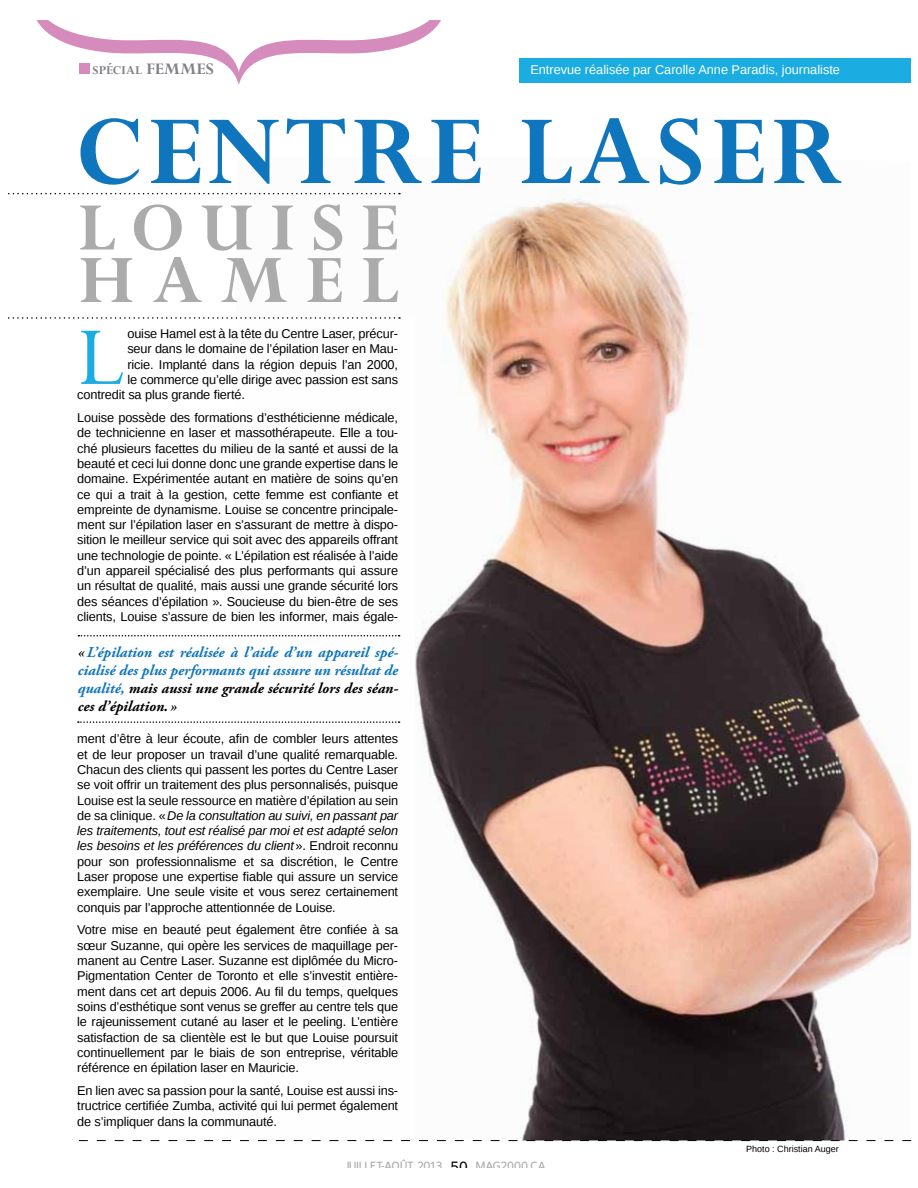
<style>
.page{position:relative;width:918px;height:1188px;background:#fff}
.page>*{position:absolute;margin:0;border:0;box-sizing:border-box;transform-origin:0 0}
.t1{font:700 108px "Perpetua";letter-spacing:.05em;color:#0f75bc}
.t2{font:92.85px "Perpetua";color:#1bade2}
.t3{font:700 75px "Perpetua";letter-spacing:.2em;color:#ababab}
.t4{font:italic 700 15px/18px "Adobe Garamond Pro";color:#0f75bc;text-align:justify}
.t5{font:700 13.5px "Perpetua";color:#808285}
.t6{font:12.75px/15.3px "Liberation Sans";letter-spacing:-.01em;color:#000;text-align:justify}
.t7{font:12.75px "Liberation Sans";color:#fff}
.t8{font:500 12px "Fran Klein";color:#a7a9ac}
.t9{font:9px "Liberation Sans";color:#000}
.s1{font-size:18px}
.s2{color:#000}
.s3{font-style:italic}
.s4{font-size:15px;color:#000}
</style>
<div class="page">
<svg style="left:36px;top:20px;width:405px;height:65px"></svg>
<div style="left:79px;top:63px;width:11px;height:11px;background:#d58bbc"></div>
<img style="left:226px;top:192px;width:685px;height:948px">
<div style="left:19px;top:318px;width:396px;height:840px;background:#fff"></div>
<svg style="left:79px;top:1140px;width:832px;height:1px"></svg>
<svg style="left:8px;top:317px;width:392px;height:2px"></svg>
<svg style="left:8px;top:193px;width:392px;height:1px"></svg>
<svg style="left:78px;top:635px;width:322px;height:2px"></svg>
<svg style="left:78px;top:721px;width:322px;height:2px"></svg>
<div style="left:520px;top:58px;width:391px;height:24px;background:#1bade2"></div>
<p class="t5" style="left:93px;top:62px;width:123px">SPÉCIAL <span class="s1">FEMMES</span></p>
<p class="t7" style="left:530px;top:62px;width:311px">Entrevue réalisée par Carolle Anne Paradis, journaliste</p>
<p class="t1" style="left:76px;top:84px;width:768px">CENTRE LASER</p>
<p class="t3" style="left:78px;top:181px;width:323px">LOUISE</p>
<p class="t3" style="left:78px;top:233px;width:323px">HAMEL</p>
<p class="t2" style="left:77px;top:299px;width:48px">l</p>
<p class="t6" style="left:127px;top:327px;width:272px">ouise Hamel est à la tête du Centre Laser, précur-</p>
<p class="t6" style="left:127px;top:342px;width:272px">seur dans le domaine de l’épilation laser en Mau-</p>
<p class="t6" style="left:127px;top:357px;width:272px">ricie. Implanté dans la région depuis l’an 2000,</p>
<p class="t6" style="left:127px;top:372px;width:272px">le commerce qu’elle dirige avec passion est sans</p>
<p class="t6" style="left:77px;top:388px;width:169px">contredit sa plus grande fierté.</p>
<p class="t6" style="left:77px;top:411px;width:323px">Louise possède des formations d’esthéticienne médicale, de technicienne en laser et massothérapeute. Elle a tou&shy;ché plusieurs facettes du milieu de la santé et aussi de la beauté et ceci lui donne donc une grande expertise dans le domaine. Expérimentée autant en matière de soins qu’en ce qui a trait à la gestion, cette femme est confiante et empreinte de dynamisme. Louise se concentre principale&shy;ment sur l’épilation laser en s’assurant de mettre à dispo&shy;sition le meilleur service qui soit avec des appareils offrant une technologie de pointe. « L’épilation est réalisée à l’aide d’un appareil spécialisé des plus performants qui assure un résultat de qualité, mais aussi une grande sécurité lors des séances d’épilation ». Soucieuse du bien-être de ses clients, Louise s’assure de bien les informer, mais égale-</p>
<p class="t4" style="left:78px;top:644px;width:322px"><span class="s2">«</span>L’épilation est réalisée à l’aide d’un appareil spé&shy;cialisé des plus performants qui assure un résultat de qualité, <span class="s2">mais aussi une grande sécurité lors des séan&shy;ces d’épilation. »</span></p>
<p class="t6" style="left:77px;top:732px;width:322px">ment d’être à leur écoute, afin de combler leurs attentes et de leur proposer un travail d’une qualité remarquable.<br>Chacun des clients qui passent les portes du Centre Laser se voit offrir un traitement des plus personnalisés, puisque Louise est la seule ressource en matière d’épilation au sein de sa clinique. «<span class="s3">De la consultation au suivi, en passant par les traitements, tout est réalisé par moi et est adapté selon les besoins et les préférences du client</span>». Endroit reconnu pour son professionnalisme et sa discrétion, le Centre Laser propose une expertise fiable qui assure un service exemplaire. Une seule visite et vous serez certainement conquis par l’approche attentionnée de Louise.</p>
<p class="t6" style="left:77px;top:923px;width:322px">Votre mise en beauté peut également être confiée à sa sœur Suzanne, qui opère les services de maquillage per&shy;manent au Centre Laser. Suzanne est diplômée du Micro-Pigmentation Center de Toronto et elle s’investit entière&shy;ment dans cet art depuis 2006. Au fil du temps, quelques soins d’esthétique sont venus se greffer au centre tels que le rajeunissement cutané au laser et le peeling. L’entière satisfaction de sa clientèle est le but que Louise poursuit continuellement par le biais de son entreprise, véritable référence en épilation laser en Mauricie.</p>
<p class="t6" style="left:77px;top:1083px;width:322px">En lien avec sa passion pour la santé, Louise est aussi ins&shy;tructrice certifiée Zumba, activité qui lui permet également de s’impliquer dans la communauté.</p>
<p class="t8" style="left:345px;top:1159px;width:202px">JUILLET-AOÛT 2013 <span class="s4">50</span> MAG2000.CA</p>
<p class="t9" style="left:746px;top:1144px;width:94px">Photo : Christian Auger</p>
</div>
